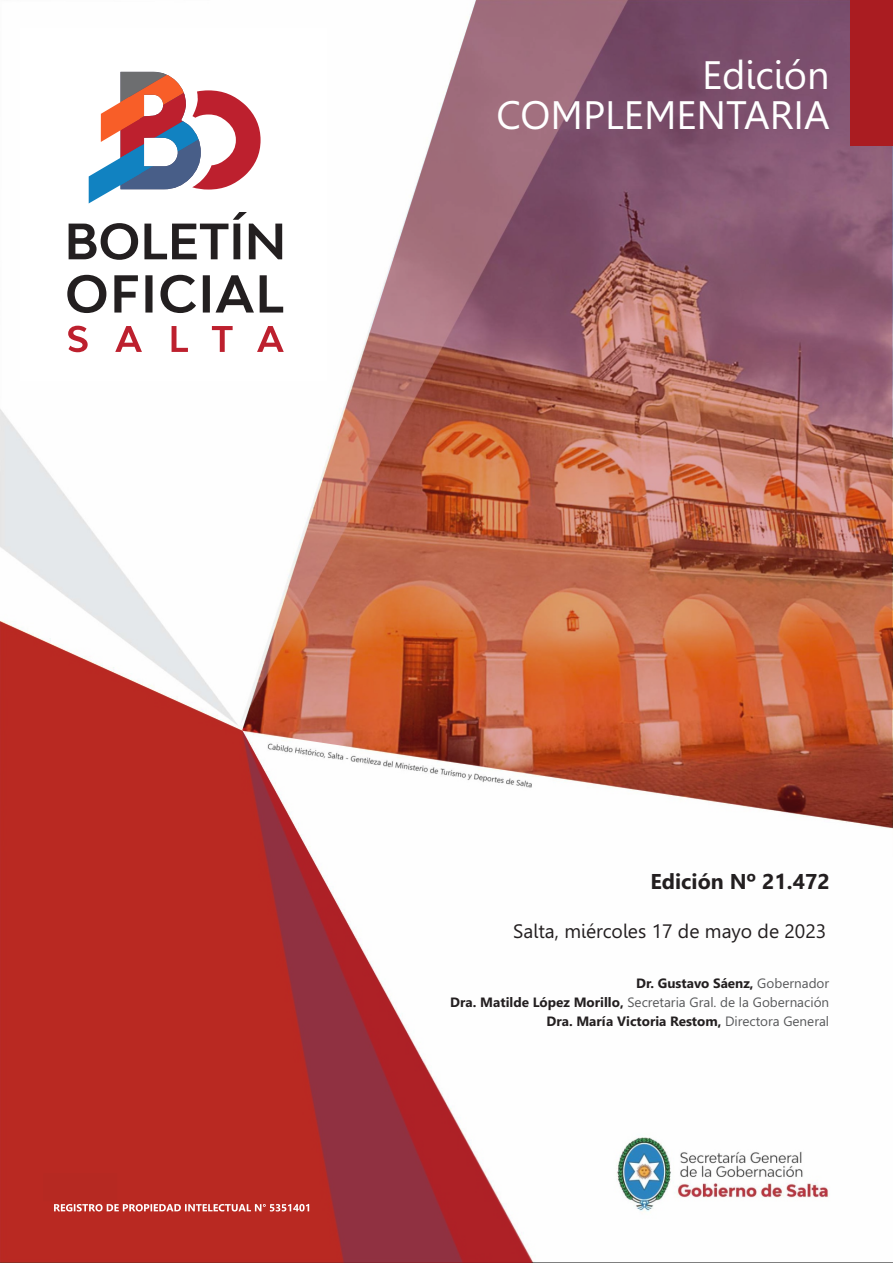
<style>
.page{position:relative;width:893px;height:1263px;background:#fff}
.page>*{position:absolute;margin:0;border:0;box-sizing:border-box;transform-origin:0 0}
.t1{font:39.75px/39.3px "Leelawadee";color:#fff;text-align:right}
.t2{font:700 21.45px "Leelawadee UI";color:#231f20}
.t3{font:19.5px "Leelawadee";color:#231f20}
.t4{font:700 13.5px/19.2px "Leelawadee UI";color:#231f20;text-align:right}
.s1{font-weight:400;color:#58595b}
</style>
<div class="page">
<img style="left:0;top:409px;width:892px;height:853px">
<hr style="left:0;top:1262px;width:892px;height:1px;background:#000">
<svg style="left:0;top:621px;width:532px;height:642px;fill:#b92922"></svg>
<img style="left:242px;top:0;width:650px;height:828px">
<div style="left:850px;top:0;width:42px;height:146px;background:#aa1c21"></div>
<div style="left:20px;top:28px;width:306px;height:352px;background:#fff"></div>
<svg style="left:69px;top:212px;width:213px;height:48px"></svg>
<svg style="left:67px;top:275px;width:216px;height:38px"></svg>
<svg style="left:68px;top:326px;width:216px;height:26px"></svg>
<svg style="left:89px;top:72px;width:172px;height:131px"></svg>
<svg style="left:43px;top:1173px;width:266px;height:38px;background:#bd3a33"></svg>
<h1 class="t1" style="left:497px;top:55px;width:335px">Edición<br>COMPLEMENTARIA</h1>
<h2 class="t2" style="left:650px;top:874px;width:181px">Edición Nº 21.472</h2>
<h3 class="t3" style="left:513px;top:919px;width:315px">Salta, miércoles 17 de mayo de 2023</h3>
<p class="t4" style="left:450px;top:975px;width:380px">Dr. Gustavo Sáenz, <span class="s1">Gobernador<br></span>Dra. Matilde López Morillo, <span class="s1">Secretaria Gral. de la Gobernación<br></span>Dra. María Victoria Restom, <span class="s1">Directora General</span></p>
</div>
